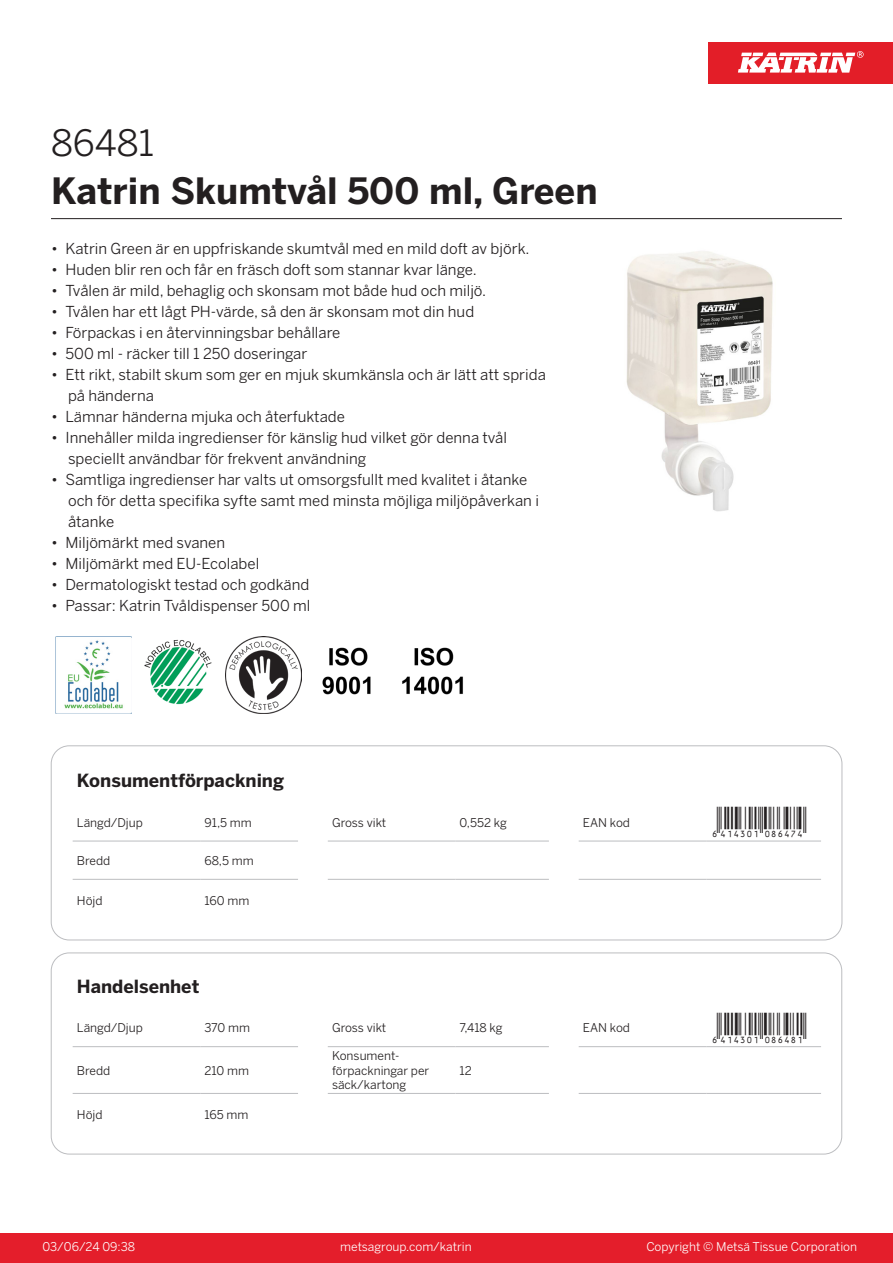
<style>
.page{position:relative;width:893px;height:1263px;background:#fff}
.page>*{position:absolute;margin:0;border:0;box-sizing:border-box;transform-origin:0 0}
.Product_Name{font:700 36px "Benton Sans";color:#231f20}
.External_material_co{font:36px "Benton Sans";color:#231f20}
.T_EAN{font:30px "Viisas EAN Matala";color:#231f20}
.T_TableHeader{font:700 18px "Benton Sans";color:#231f20}
.MarketingBullets{font:15px/21px "Benton Sans";color:#231f20}
.T_TableBody{font:12px/14.4px "Benton Sans";color:#231f20}
.t1{font:12px "Benton Sans";color:#fff}
</style>
<div class="page">
<div style="left:0;top:1233px;width:893px;height:30px;background:#e41e2b"></div>
<div style="left:708px;top:43px;width:185px;height:41px;background:#e31e28"></div>
<svg style="left:738px;top:51px;width:126px;height:22px"></svg>
<hr style="left:73px;top:841px;width:127px;height:1px;background:#bcbdc0">
<hr style="left:200px;top:841px;width:98px;height:1px;background:#bcbdc0">
<hr style="left:328px;top:841px;width:127px;height:1px;background:#bcbdc0">
<hr style="left:455px;top:841px;width:94px;height:1px;background:#bcbdc0">
<hr style="left:579px;top:841px;width:127px;height:1px;background:#bcbdc0">
<hr style="left:706px;top:841px;width:115px;height:1px;background:#bcbdc0">
<hr style="left:73px;top:879px;width:127px;height:1px;background:#bcbdc0">
<hr style="left:200px;top:879px;width:98px;height:1px;background:#bcbdc0">
<hr style="left:328px;top:879px;width:127px;height:1px;background:#bcbdc0">
<hr style="left:455px;top:879px;width:94px;height:1px;background:#bcbdc0">
<hr style="left:579px;top:879px;width:127px;height:1px;background:#bcbdc0">
<hr style="left:706px;top:879px;width:115px;height:1px;background:#bcbdc0">
<div style="left:51px;top:746px;width:791px;height:194px;border:1px solid #bcbdc0;border-radius:18px"></div>
<hr style="left:73px;top:1046px;width:127px;height:1px;background:#bcbdc0">
<hr style="left:200px;top:1046px;width:98px;height:1px;background:#bcbdc0">
<hr style="left:328px;top:1046px;width:127px;height:1px;background:#bcbdc0">
<hr style="left:455px;top:1046px;width:94px;height:1px;background:#bcbdc0">
<hr style="left:579px;top:1046px;width:127px;height:1px;background:#bcbdc0">
<hr style="left:706px;top:1046px;width:115px;height:1px;background:#bcbdc0">
<hr style="left:73px;top:1093px;width:127px;height:1px;background:#bcbdc0">
<hr style="left:200px;top:1093px;width:98px;height:1px;background:#bcbdc0">
<hr style="left:328px;top:1093px;width:127px;height:1px;background:#bcbdc0">
<hr style="left:455px;top:1093px;width:94px;height:1px;background:#bcbdc0">
<hr style="left:579px;top:1093px;width:127px;height:1px;background:#bcbdc0">
<hr style="left:706px;top:1093px;width:115px;height:1px;background:#bcbdc0">
<div style="left:51px;top:953px;width:791px;height:201px;border:1px solid #bcbdc0;border-radius:18px"></div>
<img style="left:626px;top:251px;width:147px;height:261px">
<img style="left:55px;top:637px;width:77px;height:76px">
<img style="left:144px;top:639px;width:68px;height:66px">
<img style="left:225px;top:637px;width:77px;height:76px">
<img style="left:322px;top:647px;width:49px;height:48px">
<img style="left:402px;top:647px;width:61px;height:48px">
<hr style="left:51px;top:218px;width:791px;height:1px;background:#231f20">
<p class="External_material_co" style="left:51px;top:121px;width:105px">86481</p>
<p class="Product_Name" style="left:51px;top:168px;width:548px">Katrin Skumtvål 500 ml, Green</p>
<p class="MarketingBullets" style="left:51px;top:238px;width:480px">• Katrin Green är en uppfriskande skumtvål med en mild doft av björk.</p>
<p class="MarketingBullets" style="left:51px;top:259px;width:427px">• Huden blir ren och får en fräsch doft som stannar kvar länge.</p>
<p class="MarketingBullets" style="left:51px;top:280px;width:437px">• Tvålen är mild, behaglig och skonsam mot både hud och miljö.</p>
<p class="MarketingBullets" style="left:51px;top:301px;width:425px">• Tvålen har ett lågt PH-värde, så den är skonsam mot din hud</p>
<p class="MarketingBullets" style="left:51px;top:322px;width:291px">• Förpackas i en återvinningsbar behållare</p>
<p class="MarketingBullets" style="left:51px;top:343px;width:258px">• 500 ml - räcker till 1 250 doseringar</p>
<p class="MarketingBullets" style="left:68px;top:364px;width:479px;text-indent:-17px">• Ett rikt, stabilt skum som ger en mjuk skumkänsla och är lätt att sprida på händerna</p>
<p class="MarketingBullets" style="left:51px;top:406px;width:295px">• Lämnar händerna mjuka och återfuktade</p>
<p class="MarketingBullets" style="left:68px;top:427px;width:440px;text-indent:-17px">• Innehåller milda ingredienser för känslig hud vilket gör denna tvål speciellt användbar för frekvent användning</p>
<p class="MarketingBullets" style="left:68px;top:469px;width:472px;text-indent:-17px">• Samtliga ingredienser har valts ut omsorgsfullt med kvalitet i åtanke och för detta specifika syfte samt med minsta möjliga miljöpåverkan i åtanke</p>
<p class="MarketingBullets" style="left:51px;top:532px;width:176px">• Miljömärkt med svanen</p>
<p class="MarketingBullets" style="left:51px;top:553px;width:210px">• Miljömärkt med EU-Ecolabel</p>
<p class="MarketingBullets" style="left:51px;top:574px;width:260px">• Dermatologiskt testad och godkänd</p>
<p class="MarketingBullets" style="left:51px;top:595px;width:261px">• Passar: Katrin Tvåldispenser 500 ml</p>
<p class="T_TableHeader" style="left:77px;top:769px;width:209px">Konsumentförpackning</p>
<p class="T_TableBody" style="left:77px;top:815px;width:68px">Längd/Djup</p>
<p class="T_TableBody" style="left:204px;top:815px;width:49px">91,5 mm</p>
<p class="T_TableBody" style="left:332px;top:815px;width:56px">Gross vikt</p>
<p class="T_TableBody" style="left:460px;top:815px;width:49px">0,552 kg</p>
<p class="T_TableBody" style="left:583px;top:815px;width:49px">EAN kod</p>
<p class="T_EAN" style="left:710px;top:806px;width:97px">*6414301086474*</p>
<p class="T_TableBody" style="left:77px;top:853px;width:35px">Bredd</p>
<p class="T_TableBody" style="left:204px;top:853px;width:51px">68,5 mm</p>
<p class="T_TableBody" style="left:77px;top:894px;width:27px">Höjd</p>
<p class="T_TableBody" style="left:204px;top:894px;width:46px">160 mm</p>
<p class="T_TableHeader" style="left:77px;top:975px;width:124px">Handelsenhet</p>
<p class="T_TableBody" style="left:77px;top:1021px;width:68px">Längd/Djup</p>
<p class="T_TableBody" style="left:204px;top:1021px;width:47px">370 mm</p>
<p class="T_TableBody" style="left:332px;top:1021px;width:56px">Gross vikt</p>
<p class="T_TableBody" style="left:460px;top:1021px;width:45px">7,418 kg</p>
<p class="T_TableBody" style="left:583px;top:1021px;width:49px">EAN kod</p>
<p class="T_EAN" style="left:710px;top:1012px;width:97px">*6414301086481*</p>
<p class="T_TableBody" style="left:77px;top:1063px;width:35px">Bredd</p>
<p class="T_TableBody" style="left:204px;top:1063px;width:46px">210 mm</p>
<p class="T_TableBody" style="left:332px;top:1049px;width:99px">Konsument&shy;förpackningar per säck/kartong</p>
<p class="T_TableBody" style="left:460px;top:1063px;width:14px">12</p>
<p class="T_TableBody" style="left:77px;top:1108px;width:27px">Höjd</p>
<p class="T_TableBody" style="left:204px;top:1108px;width:45px">165 mm</p>
<p class="t1" style="left:43px;top:1239px;width:94px">03/06/24 09:38</p>
<p class="t1" style="left:340px;top:1239px;width:133px">metsagroup.com/katrin</p>
<p class="t1" style="left:646px;top:1239px;width:212px">Copyright © Metsä Tissue Corporation</p>
</div>
